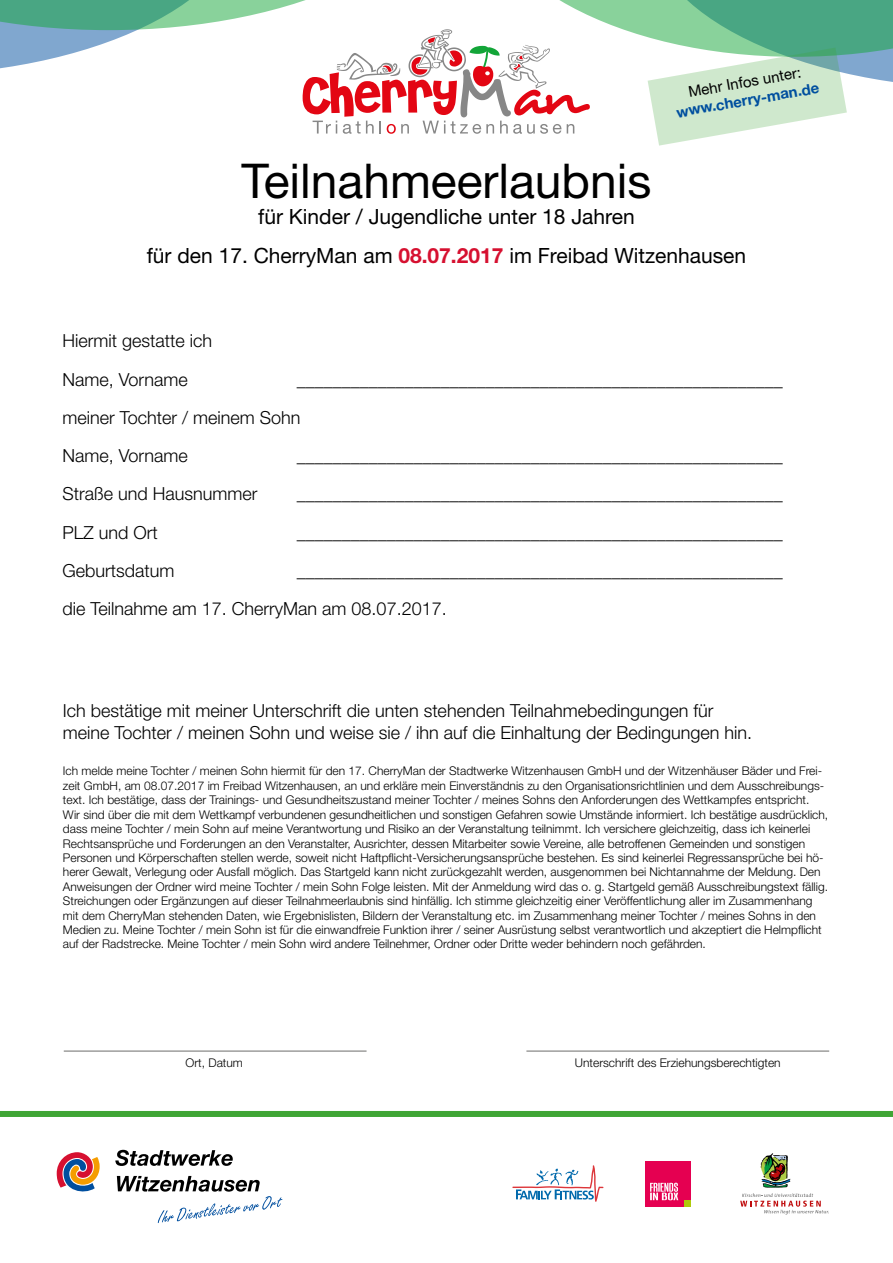
<style>
.page{position:relative;width:893px;height:1263px;background:#fff}
.page>*{position:absolute;margin:0;border:0;box-sizing:border-box;transform-origin:0 0}
.t1{font:48px "Helvetica Neue LT Std";color:#000}
.t2{font:21px/39.5px "Helvetica Neue LT Std";color:#000;text-align:center}
.t3{font:300 18px/38.4px "Helvetica Neue LT Std";color:#000}
.t4{font:700 15px "Helvetica Neue LT Std";color:#004f9f}
.t5{font:15px "Helvetica Neue LT Std";color:#000}
.t6{font:300 12px/14.4px "Helvetica Neue LT Std";color:#000}
.s1{font-weight:700;color:#d61030}
</style>
<div class="page">
<svg style="left:57px;top:1152px;width:43px;height:40px"></svg>
<svg style="left:115px;top:1150px;width:118px;height:16px"></svg>
<svg style="left:117px;top:1176px;width:165px;height:47px"></svg>
<div style="left:0;top:1111px;width:893px;height:6px;background:#3fa535"></div>
<div style="left:645px;top:1161px;width:46px;height:45px;background:#e50051"></div>
<svg style="left:650px;top:1183px;width:28px;height:17px"></svg>
<svg style="left:685px;top:1200px;width:6px;height:6px"></svg>
<svg style="left:740px;top:1193px;width:89px;height:21px"></svg>
<svg style="left:761px;top:1153px;width:29px;height:34px"></svg>
<svg style="left:512px;top:1165px;width:91px;height:37px"></svg>
<svg style="left:0;top:0;width:893px;height:146px"></svg>
<hr style="left:64px;top:1050px;width:303px;height:2px;background:#9d9d9c">
<hr style="left:526px;top:1050px;width:303px;height:2px;background:#9d9d9c">
<p class="t5" style="left:687px;top:83px;width:116px;rotate:-10deg">Mehr Infos unter:</p>
<p class="t4" style="left:675px;top:103px;width:146px;rotate:-10deg">www.cherry-man.de</p>
<h1 class="t1" style="left:242px;top:153px;width:411px">Teilnahmeerlaubnis</h1>
<h2 class="t2" style="left:147px;top:196px;width:601px">für Kinder / Jugendliche unter 18 Jahren<br>für den 17. CherryMan am <span class="s1">08.07.2017</span> im Freibad Witzenhausen</h2>
<h3 class="t3" style="left:63px;top:321px;width:151px">Hiermit gestatte ich<br>Name, Vorname</h3>
<h3 class="t3" style="left:63px;top:360px;width:722px;text-indent:234px">______________________________________________________ meiner Tochter / meinem Sohn</h3>
<h3 class="t3" style="left:63px;top:436px;width:127px">Name, Vorname</h3>
<h3 class="t3" style="left:63px;top:474px;width:197px">Straße und Hausnummer</h3>
<h3 class="t3" style="left:63px;top:513px;width:97px">PLZ und Ort</h3>
<h3 class="t3" style="left:297px;top:436px;width:488px">______________________________________________________</h3>
<h3 class="t3" style="left:297px;top:474px;width:488px">______________________________________________________</h3>
<h3 class="t3" style="left:297px;top:513px;width:488px">______________________________________________________</h3>
<h3 class="t3" style="left:63px;top:551px;width:113px">Geburtsdatum</h3>
<h3 class="t3" style="left:63px;top:551px;width:722px;text-indent:234px">______________________________________________________ die Teilnahme am 17. CherryMan am 08.07.2017.</h3>
<h3 class="t3" style="left:63px;top:700px;width:691px;line-height:21.6px">Ich bestätige mit meiner Unterschrift die unten stehenden Teilnahmebedingungen für meine Tochter / meinen Sohn und weise sie / ihn auf die Einhaltung der Bedingungen hin.</h3>
<p class="t6" style="left:63px;top:764px;width:767px">Ich melde meine Tochter / meinen Sohn hiermit für den 17. CherryMan der Stadtwerke Witzenhausen GmbH und der Witzenhäuser Bäder und Frei&shy;zeit GmbH, am 08.07.2017 im Freibad Witzenhausen, an und erkläre mein Einverständnis zu den Organisationsrichtlinien und dem Ausschreibungs&shy;text. Ich bestätige, dass der Trainings- und Gesundheitszustand meiner Tochter / meines Sohns den Anforderungen des Wettkampfes entspricht.<br>Wir sind über die mit dem Wettkampf verbundenen gesundheitlichen und sonstigen Gefahren sowie Umstände informiert. Ich bestätige ausdrücklich, dass meine Tochter / mein Sohn auf meine Verantwortung und Risiko an der Veranstaltung teilnimmt. Ich versichere gleichzeitig, dass ich keinerlei Rechtsansprüche und Forderungen an den Veranstalter, Ausrichter, dessen Mitarbeiter sowie Vereine, alle betroffenen Gemeinden und sonstigen Personen und Körperschaften stellen werde, soweit nicht Haftpflicht-Versicherungsansprüche bestehen. Es sind keinerlei Regressansprüche bei hö&shy;herer Gewalt, Verlegung oder Ausfall möglich. Das Startgeld kann nicht zurückgezahlt werden, ausgenommen bei Nichtannahme der Meldung. Den Anweisungen der Ordner wird meine Tochter / mein Sohn Folge leisten. Mit der Anmeldung wird das o. g. Startgeld gemäß Ausschreibungstext fällig.<br>Streichungen oder Ergänzungen auf dieser Teilnahmeerlaubnis sind hinfällig. Ich stimme gleichzeitig einer Veröffentlichung aller im Zusammenhang mit dem CherryMan stehenden Daten, wie Ergebnislisten, Bildern der Veranstaltung etc. im Zusammenhang meiner Tochter / meines Sohns in den Medien zu. Meine Tochter / mein Sohn ist für die einwandfreie Funktion ihrer / seiner Ausrüstung selbst verantwortlich und akzeptiert die Helmpflicht auf der Radstrecke. Meine Tochter / mein Sohn wird andere Teilnehmer, Ordner oder Dritte weder behindern noch gefährden.</p>
<p class="t6" style="left:186px;top:1056px;width:59px">Ort, Datum</p>
<p class="t6" style="left:575px;top:1056px;width:207px">Unterschrift des Erziehungsberechtigten</p>
</div>
